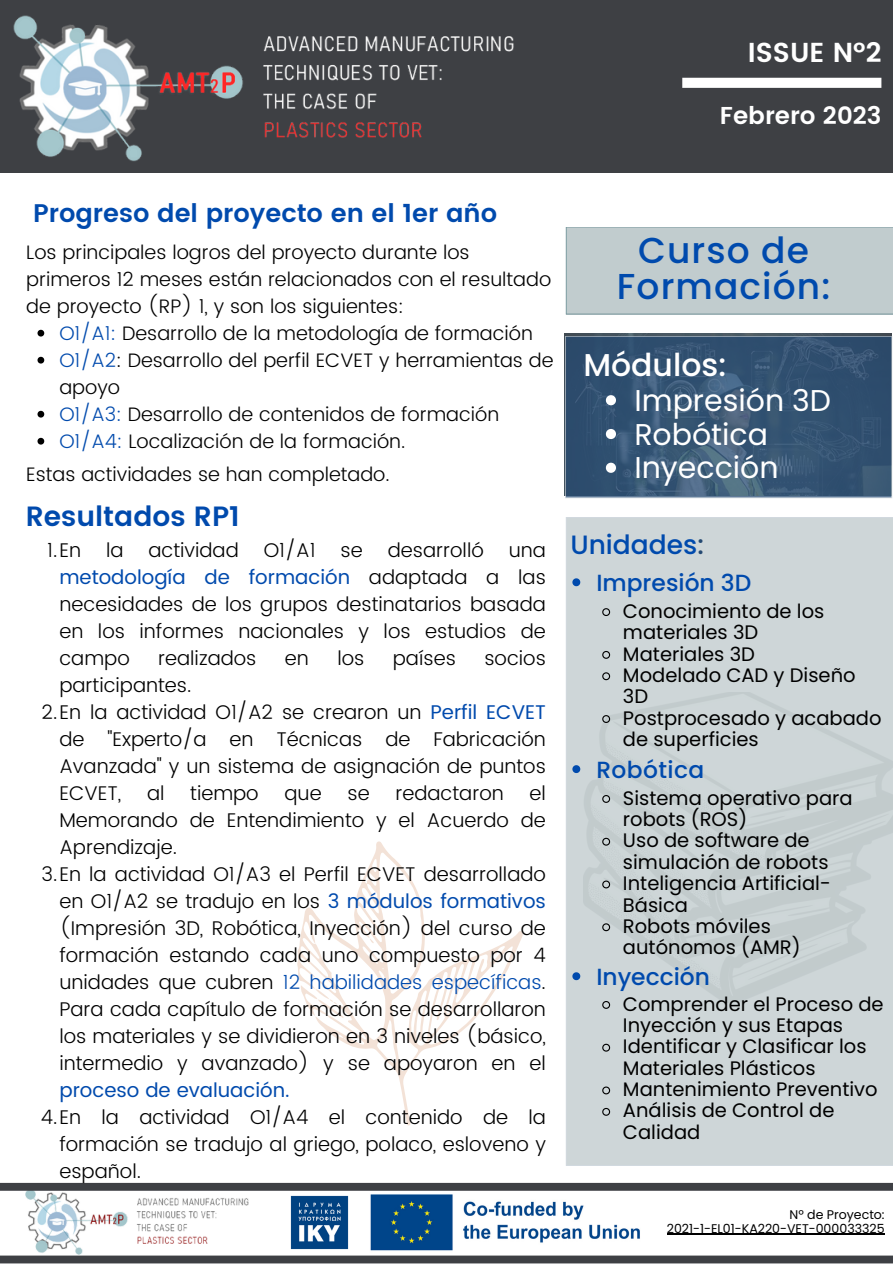
<style>
.page{position:relative;width:893px;height:1264px;background:#fff}
.page>*{position:absolute;margin:0;border:0;box-sizing:border-box;transform-origin:0 0}
.t1{font:500 36px/36px "Poppins";letter-spacing:.03em;color:#004aad;text-align:center}
.t2{font:500 31.5px "Poppins";color:#fff}
.t3{font:30px "Poppins";color:#fff}
.t4{font:600 27.9px "Poppins";color:#004aad}
.t5{font:600 27.45px "Poppins";color:#fff}
.t6{font:500 26.55px "Poppins";color:#004aad}
.t7{font:600 25.5px "Poppins";color:#004aad}
.t8{font:600 24.45px "Poppins";color:#fff}
.t9{font:500 23.4px "Poppins";color:#004aad}
.t10{font:300 19.8px/27px "Poppins";color:#000;text-align:justify}
.t11{font:19.5px/21.3px "Poppins";color:#000}
.t12{font:300 19.5px/27px "Poppins";color:#000}
.t13{font:12.6px "Poppins";color:#000}
.s1{color:#004aad}
.s2{font-weight:400;color:#004aad}
.s3{color:#244972}
</style>
<div class="page">
<div style="left:0;top:0;width:892px;height:172px;background:#3e4044"></div>
<div style="left:682px;top:78px;width:199px;height:10px;background:#fff"></div>
<img style="left:370px;top:1194px;width:270px;height:57px">
<img style="left:26px;top:1190px;width:230px;height:63px">
<div style="left:0;top:1182px;width:892px;height:8px;background:#3e4044"></div>
<img style="left:564px;top:333px;width:327px;height:162px">
<svg style="left:566px;top:517px;width:326px;height:648px;background:#ccd4d6"></svg>
<svg style="left:572px;top:578px;width:8px;height:8px"></svg>
<svg style="left:601px;top:607px;width:10px;height:10px"></svg>
<svg style="left:601px;top:650px;width:10px;height:9px"></svg>
<svg style="left:601px;top:671px;width:10px;height:10px"></svg>
<svg style="left:601px;top:714px;width:10px;height:9px"></svg>
<svg style="left:572px;top:765px;width:8px;height:8px"></svg>
<svg style="left:601px;top:794px;width:10px;height:9px"></svg>
<svg style="left:601px;top:837px;width:10px;height:9px"></svg>
<svg style="left:601px;top:879px;width:10px;height:10px"></svg>
<svg style="left:601px;top:922px;width:10px;height:10px"></svg>
<svg style="left:572px;top:972px;width:8px;height:8px"></svg>
<svg style="left:601px;top:1000px;width:10px;height:9px"></svg>
<svg style="left:601px;top:1042px;width:10px;height:10px"></svg>
<svg style="left:601px;top:1085px;width:10px;height:10px"></svg>
<svg style="left:601px;top:1107px;width:10px;height:9px"></svg>
<svg style="left:297px;top:841px;width:226px;height:284px"></svg>
<svg style="left:300px;top:985px;width:43px;height:32px"></svg>
<svg style="left:369px;top:938px;width:5px;height:5px"></svg>
<div style="left:0;top:1255px;width:892px;height:8px;background:#3e4044"></div>
<svg style="left:37px;top:330px;width:7px;height:6px"></svg>
<svg style="left:37px;top:357px;width:7px;height:6px"></svg>
<svg style="left:37px;top:411px;width:7px;height:6px"></svg>
<svg style="left:37px;top:438px;width:7px;height:6px"></svg>
<img style="left:290px;top:1195px;width:59px;height:55px">
<img style="left:13px;top:15px;width:501px;height:147px">
<hr style="left:666px;top:1233px;width:218px;height:1px;background:#000">
<div style="left:565px;top:227px;width:327px;height:87px;background:#c1ccce"></div>
<svg style="left:565px;top:336px;width:327px;height:162px;background:#375675"></svg>
<svg style="left:606px;top:395px;width:10px;height:10px"></svg>
<svg style="left:606px;top:429px;width:10px;height:10px"></svg>
<svg style="left:606px;top:462px;width:10px;height:11px"></svg>
<p class="t5" style="left:747px;top:36px;width:135px">ISSUE Nº2</p>
<p class="t8" style="left:719px;top:102px;width:163px">Febrero 2023</p>
<p class="t7" style="left:33px;top:199px;width:465px">Progreso del proyecto en el 1er año</p>
<p class="t12" style="left:26px;top:239px;width:526px">Los principales logros del proyecto durante los primeros 12 meses están relacionados con el resultado de proyecto (RP) 1, y son los siguientes:</p>
<p class="t12" style="left:59px;top:320px;width:495px"><span class="s1">O1/A1:</span> Desarrollo de la metodología de formación <span class="s1">O1/A2</span>: Desarrollo del perfil ECVET y herramientas de apoyo<br><span class="s1">O1/A3:</span> Desarrollo de contenidos de formación <span class="s1">O1/A4:</span> Localización de la formación.</p>
<p class="t12" style="left:26px;top:460px;width:365px">Estas actividades se han completado.</p>
<p class="t4" style="left:26px;top:500px;width:215px">Resultados RP1</p>
<p class="t10" style="left:47px;top:536px;width:35px">1.En</p>
<p class="t10" style="left:106px;top:536px;width:19px">la</p>
<p class="t10" style="left:148px;top:536px;width:92px">actividad</p>
<p class="t10" style="left:264px;top:536px;width:53px">O1/A1</p>
<p class="t10" style="left:340px;top:536px;width:24px">se</p>
<p class="t10" style="left:388px;top:536px;width:97px">desarrolló</p>
<p class="t10" style="left:59px;top:536px;width:488px;text-indent:449px">una <span class="s2">metodología de formación</span> adaptada a las necesidades de los grupos destinatarios basada en los informes nacionales y los estudios de campo</p>
<p class="t10" style="left:158px;top:644px;width:100px">realizados</p>
<p class="t10" style="left:285px;top:644px;width:26px">en</p>
<p class="t10" style="left:337px;top:644px;width:29px">los</p>
<p class="t10" style="left:393px;top:644px;width:65px">países</p>
<p class="t10" style="left:484px;top:644px;width:63px">socios</p>
<p class="t10" style="left:59px;top:671px;width:134px">participantes.</p>
<p class="t10" style="left:59px;top:698px;width:488px;text-indent:-18px">2.En la actividad O1/A2 se crearon un <span class="s2">Perfil ECVET </span>de "Experto/a en Técnicas de Fabricación Avanzada" y un sistema de asignación de puntos ECVET,</p>
<p class="t10" style="left:147px;top:779px;width:19px">al</p>
<p class="t10" style="left:190px;top:779px;width:70px">tiempo</p>
<p class="t10" style="left:284px;top:779px;width:39px">que</p>
<p class="t10" style="left:347px;top:779px;width:24px">se</p>
<p class="t10" style="left:395px;top:779px;width:110px">redactaron</p>
<p class="t10" style="left:59px;top:779px;width:488px;text-indent:470px">el Memorando de Entendimiento y el Acuerdo de Aprendizaje.</p>
<p class="t10" style="left:59px;top:860px;width:488px;text-indent:-18px">3.En la actividad O1/A3 el Perfil ECVET desarrollado en O1/A2 se tradujo en los <span class="s2">3 módulos formativos </span>(Impresión 3D, Robótica, Inyección) del curso de formación estando cada uno compuesto por 4 unidades que cubren <span class="s1">12 habilidades específicas</span>.<br>Para cada capítulo de formación se desarrollaron los materiales y se dividieron en 3 niveles (básico, intermedio y avanzado) y se apoyaron en el <span class="s2">proceso de evaluación.</span></p>
<p class="t10" style="left:59px;top:1103px;width:488px;text-indent:-19px">4.En la actividad O1/A4 el contenido de la formación se tradujo al griego, polaco, esloveno y español.</p>
<p class="t1" style="left:617px;top:232px;width:215px">Curso de<br>Formación:</p>
<p class="t2" style="left:583px;top:343px;width:144px">Módulos:</p>
<p class="t3" style="left:634px;top:379px;width:198px">Impresión 3D</p>
<p class="t3" style="left:634px;top:413px;width:135px">Robótica</p>
<p class="t3" style="left:634px;top:447px;width:146px">Inyección</p>
<h6 class="t6" style="left:570px;top:525px;width:135px">Unidades<span class="s3">:</span></h6>
<h5 class="t9" style="left:596px;top:566px;width:156px">Impresión 3D</h5>
<h1 class="t11" style="left:623px;top:600px;width:203px">Conocimiento de los materiales 3D</h1>
<p class="t11" style="left:623px;top:643px;width:133px">Materiales 3D</p>
<h2 class="t11" style="left:623px;top:664px;width:234px">Modelado CAD y Diseño<br>3D</h2>
<p class="t11" style="left:623px;top:707px;width:260px">Postprocesado y acabado de superficies</p>
<p class="t9" style="left:596px;top:753px;width:109px">Robótica</p>
<p class="t11" style="left:623px;top:787px;width:231px">Sistema operativo para robots (ROS)</p>
<h2 class="t11" style="left:623px;top:829px;width:207px">Uso de software de simulación de robots</h2>
<p class="t11" style="left:623px;top:872px;width:209px">Inteligencia Artificial-<br>Básica</p>
<p class="t11" style="left:623px;top:915px;width:179px">Robots móviles autónomos (AMR)</p>
<p class="t9" style="left:596px;top:960px;width:115px">Inyección</p>
<p class="t11" style="left:623px;top:993px;width:262px">Comprender el Proceso de<br>Inyección y sus Etapas</p>
<p class="t11" style="left:623px;top:1035px;width:245px">Identificar y Clasificar los<br>Materiales Plásticos</p>
<p class="t11" style="left:623px;top:1078px;width:256px">Mantenimiento Preventivo</p>
<h5 class="t11" style="left:623px;top:1099px;width:213px">Análisis de Control de<br>Calidad</h5>
<p class="t13" style="left:789px;top:1205px;width:97px">Nº de Proyecto:</p>
<p class="t13" style="left:666px;top:1219px;width:219px">2021-1-EL01-KA220-VET-000033325</p>
</div>
